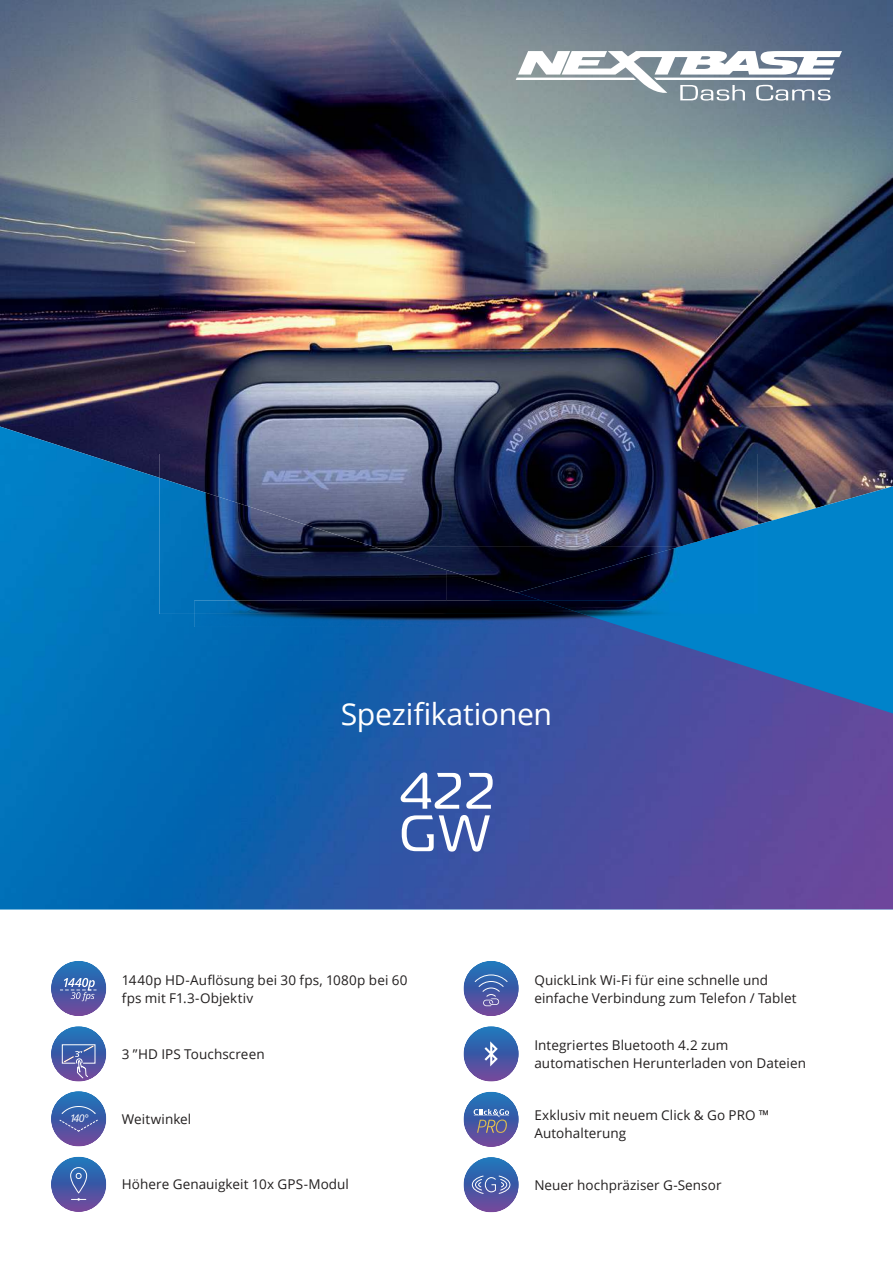
<style>
.page{position:relative;width:893px;height:1263px;background:#fff}
.page>*{position:absolute;margin:0;border:0;box-sizing:border-box;transform-origin:0 0}
.t1{font:30.3px "Open Sans";letter-spacing:-.01em;color:#fff}
.t2{font:13.5px/18px "Open Sans";letter-spacing:.005em;color:#221f1f}
.t3{font:italic 10.5px "Open Sans";color:#fff}
</style>
<div class="page">
<img style="left:0;top:0;width:893px;height:426px">
<img style="left:0;top:426px;width:893px;height:483px">
<img style="left:159px;top:268px;width:599px;height:232px">
<img style="left:303px;top:500px;width:455px;height:46px">
<img style="left:447px;top:546px;width:70px;height:24px">
<img style="left:517px;top:525px;width:241px;height:89px">
<img style="left:159px;top:478px;width:144px;height:136px">
<img style="left:303px;top:524px;width:144px;height:77px">
<img style="left:446px;top:570px;width:96px;height:31px">
<svg style="left:516px;top:51px;width:326px;height:50px"></svg>
<img style="left:624px;top:614px;width:63px;height:13px">
<img style="left:194px;top:614px;width:430px;height:13px">
<img style="left:583px;top:601px;width:104px;height:13px">
<img style="left:194px;top:601px;width:389px;height:13px">
<svg style="left:402px;top:815px;width:88px;height:36px"></svg>
<svg style="left:401px;top:772px;width:92px;height:37px"></svg>
<img style="left:51px;top:1026px;width:55px;height:55px">
<svg style="left:62px;top:1044px;width:34px;height:35px"></svg>
<img style="left:51px;top:961px;width:55px;height:55px">
<svg style="left:60px;top:978px;width:37px;height:23px"></svg>
<img style="left:51px;top:1091px;width:55px;height:55px">
<svg style="left:59px;top:1106px;width:39px;height:26px"></svg>
<img style="left:51px;top:1157px;width:55px;height:55px">
<svg style="left:70px;top:1167px;width:17px;height:34px"></svg>
<img style="left:464px;top:961px;width:55px;height:55px">
<svg style="left:474px;top:974px;width:34px;height:32px"></svg>
<img style="left:464px;top:1026px;width:55px;height:55px">
<svg style="left:484px;top:1041px;width:14px;height:25px"></svg>
<img style="left:464px;top:1092px;width:55px;height:55px">
<svg style="left:474px;top:1109px;width:35px;height:24px"></svg>
<img style="left:464px;top:1157px;width:55px;height:55px">
<svg style="left:472px;top:1175px;width:39px;height:19px"></svg>
<h1 class="t1" style="left:341px;top:693px;width:213px">Spezifikationen</h1>
<p class="t2" style="left:122px;top:971px;width:287px">1440p HD-Auflösung bei 30 fps, 1080p bei 60 fps mit F1.3-Objektiv</p>
<p class="t2" style="left:122px;top:1045px;width:144px">3 ”HD IPS Touchscreen</p>
<p class="t3" style="left:70px;top:1112px;width:20px">1 40°</p>
<p class="t2" style="left:122px;top:1110px;width:71px">Weitwinkel</p>
<p class="t2" style="left:122px;top:1175px;width:229px">Höhere Genauigkeit 10x GPS-Modul</p>
<p class="t2" style="left:534px;top:970px;width:264px">QuickLink Wi-Fi für eine schnelle und einfache Verbindung zum Telefon / Tablet</p>
<p class="t2" style="left:534px;top:1036px;width:273px">Integriertes Bluetooth 4.2 zum automatischen Herunterladen von Dateien</p>
<p class="t2" style="left:534px;top:1106px;width:237px">Exklusiv mit neuem Click &amp; Go PRO ™<br>Autohalterung</p>
<p class="t2" style="left:534px;top:1176px;width:189px">Neuer hochpräziser G-Sensor</p>
</div>
